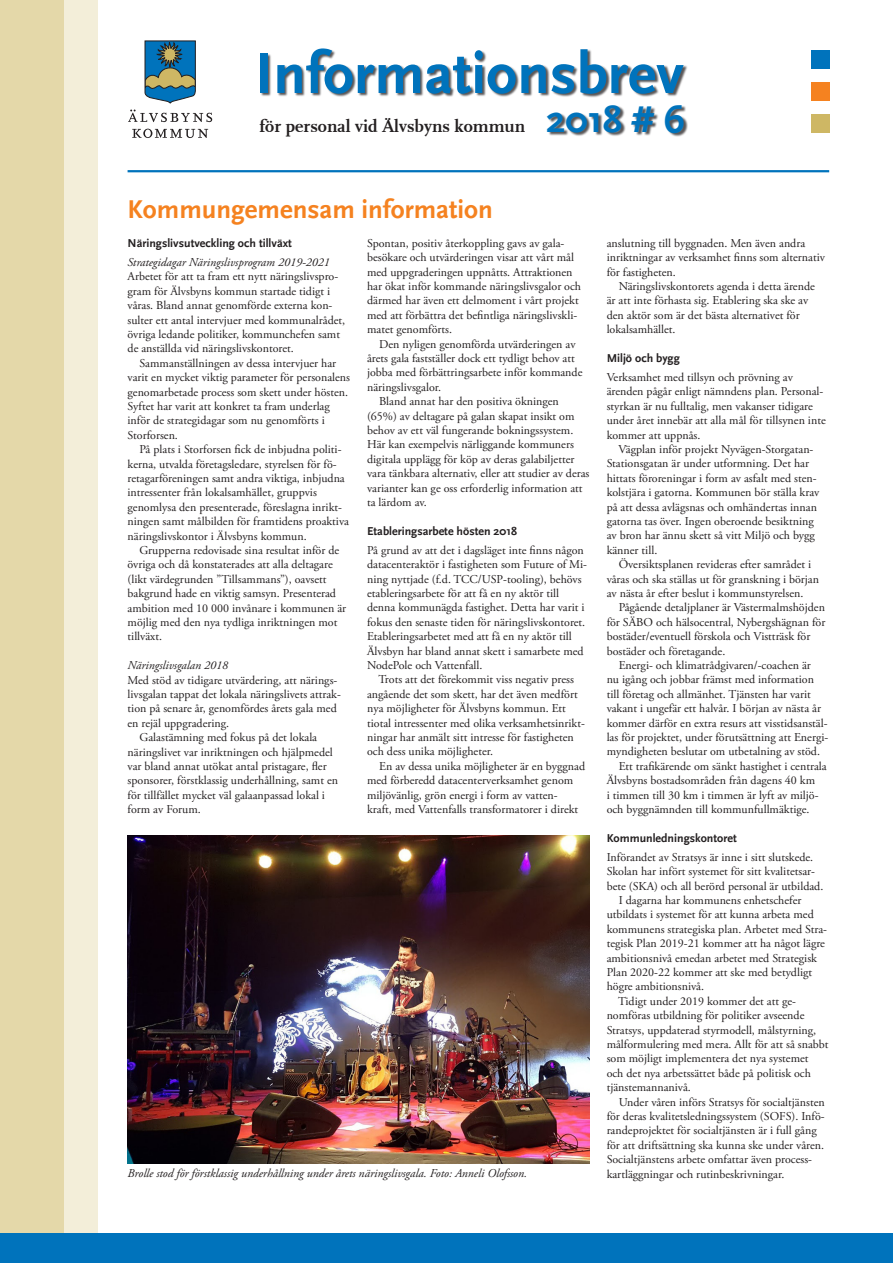
<style>
.page{position:relative;width:893px;height:1263px;background:#fff}
.page>*{position:absolute;margin:0;border:0;box-sizing:border-box;transform-origin:0 0}
.t1{font:700 60px "Scala Sans";color:#0073bc}
.t2{font:700 39px "Scala Sans";color:#0073bc}
.heading_2{font:700 27px "Scala Sans";color:#f58220}
.t3{font:700 18px "FF Scala";color:#231f20}
.t4{font:12px/14.4px "Adobe Garamond Pro";color:#231f20}
.t5{font:italic 12px "Adobe Garamond Pro";color:#231f20}
.t6{font:700 12px "Scala Sans";color:#231f20}
</style>
<div class="page">
<div style="left:64px;top:0;width:34px;height:1263px;background:#f3eed9"></div>
<div style="left:261px;top:49px;width:427px;height:88px;background:#231f20;opacity:.75"></div>
<svg style="left:132px;top:129px;width:76px;height:9px"></svg>
<svg style="left:128px;top:110px;width:84px;height:12px"></svg>
<svg style="left:144px;top:40px;width:52px;height:64px;background:#4b8194"></svg>
<div style="left:0;top:0;width:64px;height:1263px;background:#e4d8a9"></div>
<div style="left:0;top:1233px;width:893px;height:30px;background:#0073bc"></div>
<hr style="left:128px;top:170px;width:701px;height:2px;background:#0073bc">
<div style="left:811px;top:82px;width:18px;height:18px;background:#f58220"></div>
<div style="left:811px;top:115px;width:18px;height:18px;background:#ceb764"></div>
<div style="left:811px;top:50px;width:18px;height:18px;background:#0073bc"></div>
<img style="left:128px;top:836px;width:462px;height:327px">
<p class="t1" style="left:255px;top:41px;width:430px">Informationsbrev</p>
<p class="t2" style="left:546px;top:98px;width:140px">2018 # 6</p>
<p class="t3" style="left:259px;top:116px;width:267px">för personal vid Älvsbyns kommun</p>
<p class="heading_2" style="left:128px;top:195px;width:367px">Kommungemensam information</p>
<p class="t6" style="left:128px;top:237px;width:166px">Näringslivsutveckling och tillväxt</p>
<p class="t5" style="left:128px;top:255px;width:204px">Strategidagar Näringslivsprogram 2019-2021</p>
<p class="t4" style="left:128px;top:270px;width:219px">Arbetet för att ta fram ett nytt näringslivspro&shy;gram för Älvsbyns kommun startade tidigt i våras. Bland annat genomförde externa kon&shy;sulter ett antal intervjuer med kommunalrådet, övriga ledande politiker, kommunchefen samt de anställda vid näringslivskontoret.</p>
<p class="t4" style="left:128px;top:356px;width:224px;text-indent:12px">Sammanställningen av dessa intervjuer har varit en mycket viktig parameter för personalens genomarbetade process som skett under hösten.<br>Syftet har varit att konkret ta fram underlag inför de strategidagar som nu genomförts i Storforsen.</p>
<p class="t4" style="left:128px;top:443px;width:223px;text-indent:12px">På plats i Storforsen fick de inbjudna politi&shy;kerna, utvalda företagsledare, styrelsen för fö&shy;retagarföreningen samt andra viktiga, inbjudna intressenter från lokalsamhället, gruppvis genomlysa den presenterade, föreslagna inrikt&shy;ningen samt målbilden för framtidens proaktiva näringslivskontor i Älvsbyns kommun.</p>
<p class="t4" style="left:128px;top:543px;width:220px;text-indent:12px">Grupperna redovisade sina resultat inför de övriga och då konstaterades att alla deltagare (likt värdegrunden ”Tillsammans”), oavsett bakgrund hade en viktig samsyn. Presenterad ambition med 10 000 invånare i kommunen är möjlig med den nya tydliga inriktningen mot tillväxt.</p>
<p class="t5" style="left:128px;top:658px;width:102px">Näringslivsgalan 2018</p>
<p class="t4" style="left:128px;top:673px;width:215px">Med stöd av tidigare utvärdering, att närings&shy;livsgalan tappat det lokala näringslivets attrak&shy;tion på senare år, genomfördes årets gala med en rejäl uppgradering.</p>
<p class="t4" style="left:128px;top:731px;width:212px;text-indent:12px">Galastämning med fokus på det lokala näringslivet var inriktningen och hjälpmedel var bland annat utökat antal pristagare, fler sponsorer, förstklassig underhållning, samt en för tillfället mycket väl galaanpassad lokal i form av Forum.</p>
<p class="t4" style="left:367px;top:236px;width:215px">Spontan, positiv återkoppling gavs av gala&shy;besökare och utvärderingen visar att vårt mål med uppgraderingen uppnåtts. Attraktionen har ökat inför kommande näringslivsgalor och därmed har även ett delmoment i vårt projekt med att förbättra det befintliga näringslivskli&shy;matet genomförts.</p>
<p class="t4" style="left:367px;top:337px;width:217px;text-indent:12px">Den nyligen genomförda utvärderingen av årets gala fastställer dock ett tydligt behov att jobba med förbättringsarbete inför kommande näringslivsgalor.</p>
<p class="t4" style="left:367px;top:395px;width:224px;text-indent:12px">Bland annat har den positiva ökningen (65%) av deltagare på galan skapat insikt om behov av ett väl fungerande bokningssystem.<br>Här kan exempelvis närliggande kommuners digitala upplägg för köp av deras galabiljetter vara tänkbara alternativ, eller att studier av deras varianter kan ge oss erforderlig information att ta lärdom av.</p>
<p class="t6" style="left:367px;top:524px;width:151px">Etableringsarbete hösten 2018</p>
<p class="t4" style="left:367px;top:543px;width:221px">På grund av att det i dagsläget inte finns någon datacenteraktör i fastigheten som Future of Mi&shy;ning nyttjade (f.d. TCC/USP-tooling), behövs etableringsarbete för att få en ny aktör till denna kommunägda fastighet. Detta har varit i fokus den senaste tiden för näringslivskontoret.<br>Etableringsarbetet med att få en ny aktör till Älvsbyn har bland annat skett i samarbete med NodePole och Vattenfall.</p>
<p class="t4" style="left:367px;top:673px;width:219px;text-indent:11px">Trots att det förekommit viss negativ press angående det som skett, har det även medfört nya möjligheter för Älvsbyns kommun. Ett tiotal intressenter med olika verksamhetsinrikt&shy;ningar har anmält sitt intresse för fastigheten och dess unika möjligheter.</p>
<p class="t4" style="left:367px;top:759px;width:219px;text-indent:12px">En av dessa unika möjligheter är en byggnad med förberedd datacenterverksamhet genom miljövänlig, grön energi i form av vatten&shy;kraft, med Vattenfalls transformatorer i direkt</p>
<p class="t5" style="left:128px;top:1166px;width:401px">Brolle stod för förstklassig underhållning under årets näringslivsgala. Foto: Anneli Olofsson.</p>
<p class="t4" style="left:607px;top:236px;width:220px">anslutning till byggnaden. Men även andra inriktningar av verksamhet finns som alternativ för fastigheten.</p>
<p class="t4" style="left:607px;top:279px;width:210px;text-indent:12px">Näringslivskontorets agenda i detta ärende är att inte förhasta sig. Etablering ska ske av den aktör som är det bästa alternativet för lokalsamhället.</p>
<p class="t6" style="left:607px;top:352px;width:75px">Miljö och bygg</p>
<p class="t4" style="left:607px;top:370px;width:221px">Verksamhet med tillsyn och prövning av ärenden pågår enligt nämndens plan. Personal&shy;styrkan är nu fulltalig, men vakanser tidigare under året innebär att alla mål för tillsynen inte kommer att uppnås.</p>
<p class="t4" style="left:607px;top:442px;width:214px;text-indent:12px">Vägplan inför projekt Nyvägen-Storgatan-Stationsgatan är under utformning. Det har hittats föroreningar i form av asfalt med sten&shy;kolstjära i gatorna. Kommunen bör ställa krav på att dessa avlägsnas och omhändertas innan gatorna tas över. Ingen oberoende besiktning av bron har ännu skett så vitt Miljö och bygg känner till.</p>
<p class="t4" style="left:607px;top:558px;width:214px;text-indent:12px">Översiktsplanen revideras efter samrådet i våras och ska ställas ut för granskning i början av nästa år efter beslut i kommunstyrelsen.</p>
<p class="t4" style="left:607px;top:601px;width:220px;text-indent:12px">Pågående detaljplaner är Västermalmshöjden för SÄBO och hälsocentral, Nybergshägnan för bostäder/eventuell förskola och Vistträsk för bostäder och företagande.</p>
<p class="t4" style="left:607px;top:658px;width:223px;text-indent:12px">Energi- och klimatrådgivaren/-coachen är<br>nu igång och jobbar främst med information till företag och allmänhet. Tjänsten har varit vakant i ungefär ett halvår. I början av nästa år kommer därför en extra resurs att visstidsanstäl&shy;las för projektet, under förutsättning att Energi&shy;myndigheten beslutar om utbetalning av stöd.</p>
<p class="t4" style="left:607px;top:759px;width:222px;text-indent:12px">Ett trafikärende om sänkt hastighet i centrala Älvsbyns bostadsområden från dagens 40 km<br>i timmen till 30 km i timmen är lyft av miljö&shy;och byggnämnden till kommunfullmäktige.</p>
<p class="t6" style="left:607px;top:831px;width:132px">Kommunledningskontoret</p>
<p class="t4" style="left:607px;top:850px;width:218px">Införandet av Stratsys är inne i sitt slutskede.<br>Skolan har infört systemet för sitt kvalitetsar&shy;bete (SKA) och all berörd personal är utbildad.</p>
<p class="t4" style="left:607px;top:893px;width:222px;text-indent:12px">I dagarna har kommunens enhetschefer utbildats i systemet för att kunna arbeta med kommunens strategiska plan. Arbetet med Stra&shy;tegisk Plan 2019-21 kommer att ha något lägre ambitionsnivå emedan arbetet med Strategisk Plan 2020-22 kommer att ske med betydligt högre ambitionsnivå.</p>
<p class="t4" style="left:607px;top:994px;width:223px;text-indent:11px">Tidigt under 2019 kommer det att ge&shy;nomföras utbildning för politiker avseende Stratsys, uppdaterad styrmodell, målstyrning, målformulering med mera. Allt för att så snabbt som möjligt implementera det nya systemet<br>och det nya arbetssättet både på politisk och tjänstemannanivå.</p>
<p class="t4" style="left:607px;top:1095px;width:220px;text-indent:12px">Under våren införs Stratsys för socialtjänsten för deras kvalitetsledningssystem (SOFS). Infö&shy;randeprojektet för socialtjänsten är i full gång för att driftsättning ska kunna ske under våren.<br>Socialtjänstens arbete omfattar även process&shy;kartläggningar och rutinbeskrivningar.</p>
</div>
